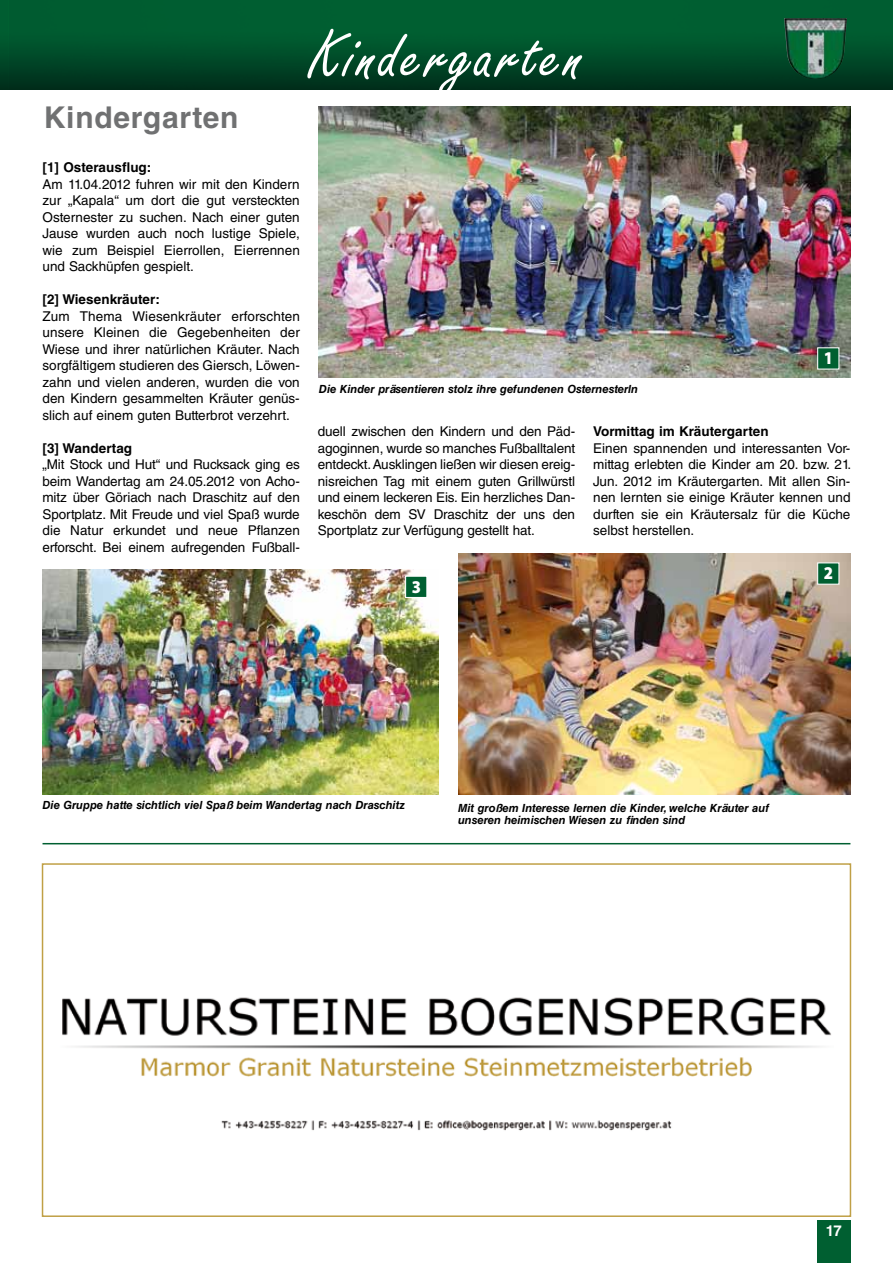
<style>
.page{position:relative;width:893px;height:1263px;background:#fff}
.page>*{position:absolute;margin:0;border:0;box-sizing:border-box;transform-origin:0 0}
.t1{font:72px "Freestyle Scr D";letter-spacing:.05em;color:#fff}
.t2{font:700 30px "Helvetica LT Std";letter-spacing:.025em;color:#707172}
.t3{font:900 18px "Myriad Pro";color:#fff;scale:.9 1}
.t4{font:700 15px "Helvetica LT Std";color:#fff}
.t5{font:13.5px/16.5px "Helvetica LT Std";color:#000;text-align:justify}
.t6{font:700 13.5px "Helvetica LT Std";letter-spacing:.005em;color:#000}
.t7{font:italic 700 11.25px/12px "Helvetica LT Std";color:#000}
</style>
<div class="page">
<img style="left:9px;top:0;width:884px;height:89px">
<img style="left:0;top:0;width:9px;height:89px">
<img style="left:784px;top:18px;width:63px;height:62px">
<div style="left:817px;top:1220px;width:33px;height:43px;background:#005f31"></div>
<img style="left:319px;top:106px;width:531px;height:272px">
<img style="left:458px;top:554px;width:392px;height:240px">
<img style="left:62px;top:997px;width:769px;height:134px">
<div style="left:42px;top:863px;width:809px;height:354px;border:2px solid #c0a046"></div>
<img style="left:43px;top:569px;width:396px;height:225px">
<div style="left:817px;top:347px;width:22px;height:23px;background:#005f31;border:1px solid #fff"></div>
<div style="left:817px;top:562px;width:22px;height:23px;background:#005f31;border:1px solid #fff"></div>
<div style="left:405px;top:576px;width:22px;height:22px;background:#005f31;border:1px solid #fff"></div>
<hr style="left:43px;top:843px;width:807px;height:1px;background:#005f31">
<h2 class="t2" style="left:44px;top:99px;width:196px">Kindergarten</h2>
<h1 class="t1" style="left:309px;top:17px;width:277px">Kindergarten</h1>
<p class="t6" style="left:43px;top:159px;width:110px">[1] Osterausflug:</p>
<p class="t5" style="left:43px;top:176px;width:259px">Am 11.04.2012 fuhren wir mit den Kindern zur „Kapala“ um dort die gut versteckten Osternester zu suchen. Nach einer guten Jause wurden auch noch lustige Spiele, wie zum Beispiel Eierrollen, Eierrennen und Sackhüpfen gespielt.</p>
<p class="t6" style="left:43px;top:291px;width:119px">[2] Wiesenkräuter:</p>
<p class="t5" style="left:43px;top:308px;width:259px">Zum Thema Wiesenkräuter erforschten unsere Kleinen die Gegebenheiten der Wiese und ihrer natürlichen Kräuter. Nach sorgfältigem studieren des Giersch, Löwen&shy;zahn und vielen anderen, wurden die von den Kindern gesammelten Kräuter genüs&shy;slich auf einem guten Butterbrot verzehrt.</p>
<p class="t6" style="left:43px;top:440px;width:91px">[3] Wandertag</p>
<p class="t5" style="left:43px;top:456px;width:259px">„Mit Stock und Hut“ und Rucksack ging es beim Wandertag am 24.05.2012 von Acho&shy;mitz über Göriach nach Draschitz auf den Sportplatz. Mit Freude und viel Spaß wurde die Natur erkundet und neue Pflanzen erforscht. Bei einem aufregenden Fußball-</p>
<p class="t7" style="left:319px;top:382px;width:321px">Die Kinder präsentieren stolz ihre gefundenen Osternesterln</p>
<h3 class="t3" style="left:824px;top:346px;width:12px">1</h3>
<p class="t5" style="left:318px;top:423px;width:259px">duell zwischen den Kindern und den Päd&shy;agoginnen, wurde so manches Fußballtalent entdeckt. Ausklingen ließen wir diesen ereig&shy;nisreichen Tag mit einem guten Grillwürstl und einem leckeren Eis. Ein herzliches Dan&shy;keschön dem SV Draschitz der uns den Sportplatz zur Verfügung gestellt hat.</p>
<p class="t6" style="left:593px;top:423px;width:177px">Vormittag im Kräutergarten</p>
<p class="t5" style="left:593px;top:440px;width:260px">Einen spannenden und interessanten Vor&shy;mittag erlebten die Kinder am 20. bzw. 21.<br>Jun. 2012 im Kräutergarten. Mit allen Sin&shy;nen lernten sie einige Kräuter kennen und durften sie ein Kräutersalz für die Küche selbst herstellen.</p>
<h3 class="t3" style="left:412px;top:574px;width:12px">3</h3>
<h3 class="t3" style="left:824px;top:561px;width:12px">2</h3>
<p class="t7" style="left:43px;top:799px;width:364px">Die Gruppe hatte sichtlich viel Spaß beim Wandertag nach Draschitz</p>
<p class="t7" style="left:458px;top:802px;width:313px">Mit großem Interesse lernen die Kinder, welche Kräuter auf unseren heimischen Wiesen zu finden sind</p>
<p class="t4" style="left:826px;top:1222px;width:18px">17</p>
</div>
